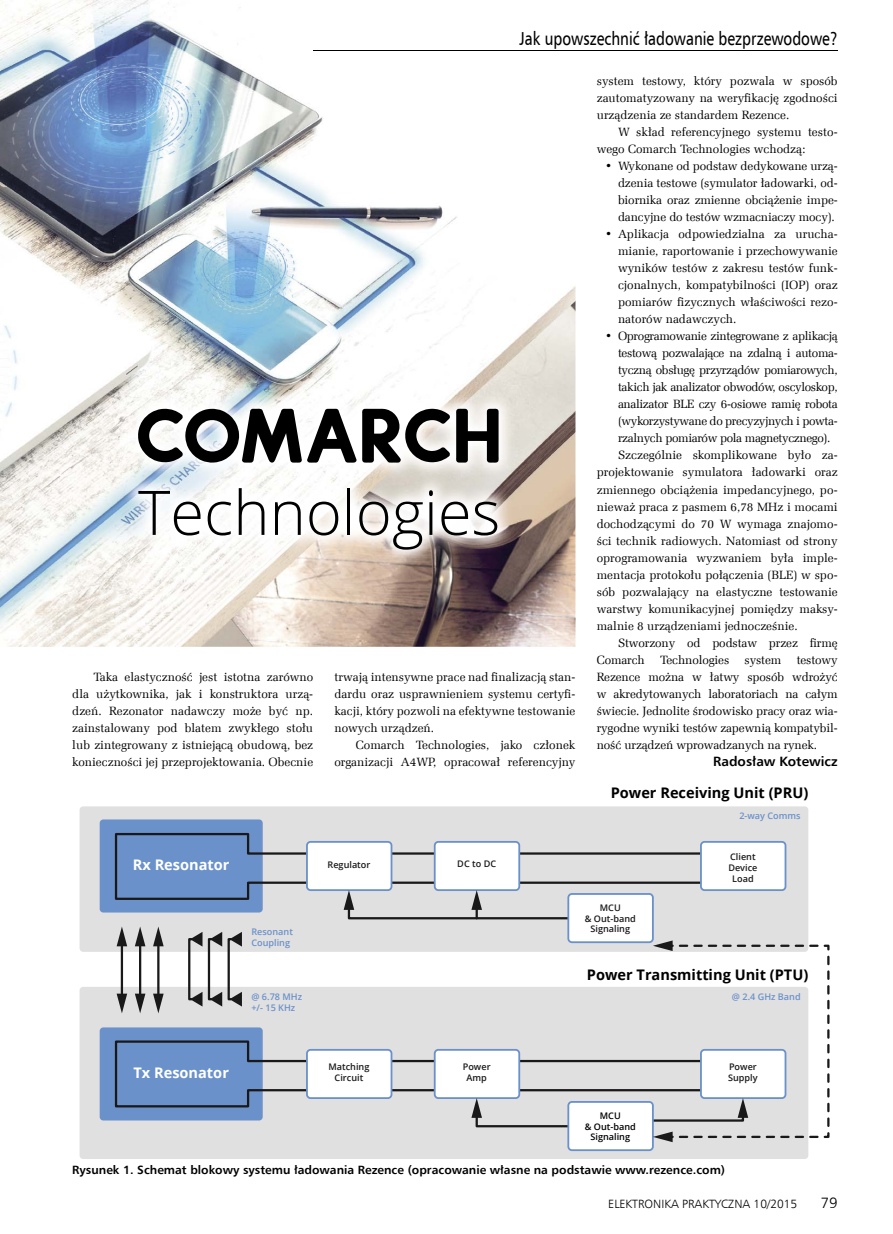
<style>
.page{position:relative;width:893px;height:1234px;background:#fff}
.page>*{position:absolute;margin:0;border:0;box-sizing:border-box;transform-origin:0 0}
.t1{font:300 61.5px "Open Sans";color:#000}
.t2{font:18.75px "Humnst 777 EU";color:#000;scale:.8 1}
.t3{font:15px "Humnst 777 Lt EU";color:#000}
.t4{font:700 14.55px "Open Sans";color:#000}
.t5{font:700 14.55px "Open Sans";color:#fff}
.t6{font:700 13.5px "Humnst 777 EU";color:#000}
.t7{font:12px/17px "Zapf Ellipt EU";color:#000;text-align:justify}
.t8{font:12px "Zapf Ellipt EU";letter-spacing:-.03em;color:#000}
.t9{font:700 12px "Humnst 777 EU";color:#000}
.t10{font:12px "Humnst 777 Lt EU";color:#000}
.t11{font:600 9.15px/10.9px "Open Sans";color:#1a1919;text-align:center}
.t12{font:600 9.15px/10.9px "Open Sans";color:#6a91ca}
.t13{font:600 9.15px/10.9px "Open Sans";color:#000;text-align:center}
</style>
<div class="page">
<img style="left:0;top:0;width:575px;height:646px">
<img style="left:120px;top:390px;width:396px;height:177px">
<svg style="left:138px;top:408px;width:312px;height:55px"></svg>
<svg style="left:456px;top:408px;width:43px;height:54px"></svg>
<div style="left:80px;top:806px;width:728px;height:145px;background:#e1e0e0;border-radius:4px"></div>
<div style="left:80px;top:986px;width:728px;height:172px;background:#e1e0e0;border-radius:4px"></div>
<div style="left:100px;top:819px;width:163px;height:93px;background:#6a91ca;border-radius:4px"></div>
<div style="left:701px;top:841px;width:84px;height:48px;background:#fff;border-radius:4px"></div>
<div style="left:700px;top:840px;width:86px;height:50px;border:2px solid #6a91ca;border-radius:4px"></div>
<div style="left:100px;top:1027px;width:163px;height:93px;background:#6a91ca;border-radius:4px"></div>
<svg style="left:114px;top:831px;width:595px;height:89px"></svg>
<div style="left:568px;top:893px;width:85px;height:49px;background:#fff;border-radius:4px"></div>
<div style="left:567px;top:892px;width:87px;height:50px;border:2px solid #6a91ca;border-radius:4px"></div>
<div style="left:568px;top:1101px;width:85px;height:48px;background:#fff;border-radius:4px"></div>
<div style="left:567px;top:1100px;width:87px;height:50px;border:2px solid #6a91ca;border-radius:4px"></div>
<svg style="left:114px;top:926px;width:716px;height:215px"></svg>
<hr style="left:313px;top:51px;width:525px;height:1px;background:#000">
<h2 class="t2" style="left:520px;top:27px;width:399px">Jak upowszechnić ładowanie bezprzewodowe?</h2>
<h1 class="t1" style="left:138px;top:470px;width:364px">Technologies</h1>
<p class="t7" style="left:72px;top:668px;width:242px;text-indent:21px">Taka elastyczność jest istotna zarówno dla użytkownika, jak i konstruktora urzą&shy;dzeń. Rezonator nadawczy może być np. zainstalowany pod blatem zwykłego stołu lub zintegrowany z istniejącą obudową, bez konieczności jej przeprojektowania. Obecnie</p>
<p class="t7" style="left:334px;top:668px;width:242px">trwają intensywne prace nad finalizacją stan&shy;dardu oraz usprawnieniem systemu certyfi&shy;kacji, który pozwoli na efektywne testowanie nowych urządzeń.</p>
<p class="t7" style="left:334px;top:736px;width:242px;text-align:right">Comarch Technologies, jako członek organizacji A4WP, opracował referencyjny</p>
<p class="t7" style="left:597px;top:73px;width:242px">system testowy, który pozwala w sposób zautomatyzowany na weryfikację zgodności urządzenia ze standardem Rezence.</p>
<p class="t7" style="left:597px;top:124px;width:242px;text-indent:21px">W skład referencyjnego systemu testo&shy;wego Comarch Technologies wchodzą:</p>
<p class="t7" style="left:618px;top:158px;width:221px;text-indent:-13px">• Wykonane od podstaw dedykowane urzą&shy;dzenia testowe (symulator ładowarki, od&shy;biornika oraz zmienne obciążenie impe&shy;dancyjne do testów wzmacniaczy mocy).</p>
<p class="t7" style="left:618px;top:226px;width:221px;text-indent:-13px">• Aplikacja odpowiedzialna za urucha&shy;mianie, raportowanie i przechowywanie wyników testów z zakresu testów funk&shy;cjonalnych, kompatybilności (IOP) oraz pomiarów fizycznych właściwości rezo&shy;natorów nadawczych.</p>
<p class="t8" style="left:605px;top:329px;width:234px">• Oprogramowanie zintegrowane z aplikacją</p>
<p class="t8" style="left:618px;top:346px;width:221px">testową pozwalające na zdalną i automa-</p>
<p class="t8" style="left:618px;top:363px;width:221px">tyczną obsługę przyrządów pomiarowych,</p>
<p class="t8" style="left:618px;top:380px;width:221px">takich jak analizator obwodów, oscyloskop,</p>
<p class="t8" style="left:618px;top:397px;width:221px">analizator BLE czy 6-osiowe ramię robota</p>
<p class="t8" style="left:618px;top:414px;width:221px">(wykorzystywane do precyzyjnych i powta-</p>
<p class="t8" style="left:618px;top:431px;width:214px">rzalnych pomiarów pola magnetycznego).</p>
<p class="t7" style="left:618px;top:447px;width:221px">Szczególnie skomplikowane było za-</p>
<p class="t7" style="left:597px;top:464px;width:242px">projektowanie symulatora ładowarki oraz</p>
<p class="t7" style="left:597px;top:481px;width:242px">zmiennego obciążenia impedancyjnego, po-</p>
<p class="t7" style="left:597px;top:498px;width:242px">nieważ praca z pasmem 6,78 MHz i mocami</p>
<p class="t7" style="left:597px;top:515px;width:242px">dochodzącymi do 70 W wymaga znajomo-</p>
<p class="t7" style="left:597px;top:532px;width:242px">ści technik radiowych. Natomiast od strony</p>
<p class="t7" style="left:597px;top:549px;width:242px">oprogramowania wyzwaniem była imple-</p>
<p class="t7" style="left:597px;top:566px;width:242px">mentacja protokołu połączenia (BLE) w spo-</p>
<p class="t7" style="left:597px;top:583px;width:242px">sób pozwalający na elastyczne testowanie</p>
<p class="t7" style="left:597px;top:600px;width:242px">warstwy komunikacyjnej pomiędzy maksy-</p>
<p class="t7" style="left:597px;top:617px;width:202px">malnie 8 urządzeniami jednocześnie.</p>
<p class="t7" style="left:618px;top:634px;width:221px">Stworzony od podstaw przez firmę</p>
<p class="t7" style="left:597px;top:651px;width:50px">Comarch</p>
<p class="t7" style="left:660px;top:651px;width:71px">Technologies</p>
<p class="t7" style="left:745px;top:651px;width:38px">system</p>
<p class="t7" style="left:597px;top:651px;width:242px;text-indent:200px">testowy Rezence można w łatwy sposób wdrożyć w akredytowanych laboratoriach na całym świecie. Jednolite środowisko pracy oraz wia&shy;rygodne wyniki testów zapewnią kompatybil&shy;ność urządzeń wprowadzanych na rynek.</p>
<p class="t6" style="left:713px;top:752px;width:126px">Radosław Kotewicz</p>
<p class="t4" style="left:611px;top:781px;width:199px">Power Receiving Unit (PRU)</p>
<p class="t12" style="left:739px;top:809px;width:63px">2-way Comms</p>
<p class="t5" style="left:133px;top:854px;width:98px">Rx Resonator</p>
<p class="t5" style="left:133px;top:1062px;width:97px">Tx Resonator</p>
<p class="t12" style="left:251px;top:925px;width:43px">Resonant<br>Coupling</p>
<p class="t12" style="left:251px;top:990px;width:52px">@ 6.78 MHz +/- 15 KHz</p>
<p class="t11" style="left:328px;top:858px;width:44px">Regulator</p>
<p class="t11" style="left:457px;top:857px;width:40px">DC to DC</p>
<p class="t11" style="left:728px;top:851px;width:31px">Client<br>Device<br>Load</p>
<p class="t11" style="left:585px;top:901px;width:52px">MCU<br>&amp; Out-band<br>Signaling</p>
<p class="t4" style="left:587px;top:963px;width:223px">Power Transmitting Unit (PTU)</p>
<p class="t12" style="left:732px;top:990px;width:70px">@ 2.4 GHz Band</p>
<p class="t11" style="left:328px;top:1061px;width:42px">Matching<br>Circuit</p>
<p class="t11" style="left:463px;top:1061px;width:29px">Power<br>Amp</p>
<p class="t11" style="left:728px;top:1061px;width:31px;text-align:left">Power<br>Supply</p>
<p class="t13" style="left:585px;top:1109px;width:52px">MCU<br>&amp; Out-band<br>Signaling</p>
<p class="t9" style="left:72px;top:1162px;width:654px">Rysunek 1. Schemat blokowy systemu ładowania Rezence (opracowanie własne na podstawie www.rezence.com)</p>
<p class="t10" style="left:608px;top:1196px;width:191px">ELEKTRONIKA PRAKTYCZNA 10/2015</p>
<p class="t3" style="left:821px;top:1193px;width:18px">79</p>
</div>
